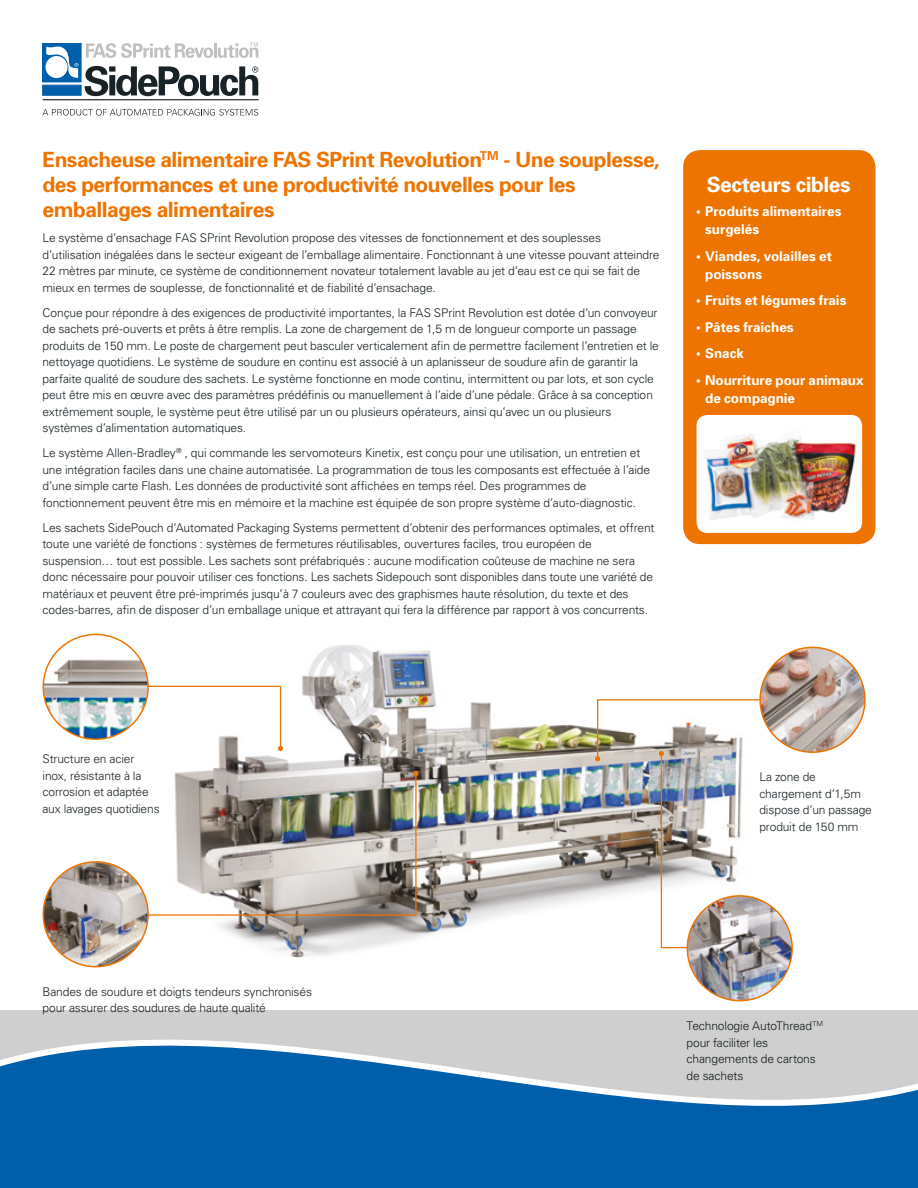
<style>
.page{position:relative;width:918px;height:1188px;background:#fff}
.page>*{position:absolute;margin:0;border:0;box-sizing:border-box;transform-origin:0 0}
.t1{font:700 21px/25.2px "Univers";letter-spacing:-.025em;color:#ee7402}
.t2{font:700 21px "Univers";letter-spacing:-.02em;color:#fff}
.t3{font:700 13.5px/18px "Univers";letter-spacing:-.005em;color:#fff}
.t4{font:300 12px/16.5px "Univers";letter-spacing:-.01em;color:#192226}
</style>
<div class="page">
<img style="left:187px;top:645px;width:577px;height:356px">
<svg style="left:133px;top:685px;width:150px;height:66px"></svg>
<svg style="left:112px;top:772px;width:305px;height:144px"></svg>
<svg style="left:413px;top:771px;width:5px;height:5px"></svg>
<div style="left:683px;top:150px;width:192px;height:394px;background:#ee7402;border-radius:17px"></div>
<div style="left:697px;top:415px;width:165px;height:118px;background:#fff;border-radius:11px"></div>
<img style="left:698px;top:434px;width:163px;height:96px">
<img style="left:43px;top:634px;width:105px;height:105px;border-radius:52px">
<div style="left:43px;top:634px;width:106px;height:106px;border:2px solid #ee7402;border-radius:50%"></div>
<img style="left:43px;top:862px;width:105px;height:105px;border-radius:52px">
<div style="left:43px;top:861px;width:106px;height:106px;border:2px solid #ee7402;border-radius:50%"></div>
<img style="left:595px;top:699px;width:205px;height:250px">
<img style="left:760px;top:647px;width:105px;height:105px;border-radius:52px">
<div style="left:759px;top:647px;width:107px;height:106px;border:2px solid #ee7402;border-radius:50%"></div>
<img style="left:687px;top:896px;width:105px;height:105px;border-radius:52px">
<div style="left:687px;top:895px;width:106px;height:106px;border:2px solid #ee7402;border-radius:50%"></div>
<div style="left:43px;top:44px;width:38px;height:38px;background:#005faa"></div>
<div style="left:43px;top:85px;width:38px;height:10px;background:#005faa;border:1px solid #005faa"></div>
<svg style="left:46px;top:43px;width:32px;height:35px"></svg>
<hr style="left:43px;top:99px;width:216px;height:1px;background:#192226">
<svg style="left:43px;top:109px;width:215px;height:7px"></svg>
<svg style="left:85px;top:66px;width:173px;height:30px"></svg>
<svg style="left:86px;top:43px;width:172px;height:15px"></svg>
<div style="left:0;top:1010px;width:918px;height:178px;background:#cfcfcf"></div>
<svg style="left:0;top:1039px;width:918px;height:149px"></svg>
<h1 class="t1" style="left:43px;top:147px;width:619px">Ensacheuse alimentaire FAS SPrint Revolution<sup>TM</sup> - Une souplesse, des performances et une productivité nouvelles pour les emballages alimentaires</h1>
<p class="t4" style="left:43px;top:230px;width:619px">Le système d’ensachage FAS SPrint Revolution propose des vitesses de fonctionnement et des souplesses d’utilisation inégalées dans le secteur exigeant de l’emballage alimentaire. Fonctionnant à une vitesse pouvant atteindre 22 mètres par minute, ce système de conditionnement novateur totalement lavable au jet d’eau est ce qui se fait de mieux en termes de souplesse, de fonctionnalité et de fiabilité d’ensachage.</p>
<p class="t4" style="left:43px;top:304px;width:618px">Conçue pour répondre à des exigences de productivité importantes, la FAS SPrint Revolution est dotée d’un convoyeur de sachets pré-ouverts et prêts à être remplis. La zone de chargement de 1,5 m de longueur comporte un passage produits de 150 mm. Le poste de chargement peut basculer verticalement afin de permettre facilement l’entretien et le nettoyage quotidiens. Le système de soudure en continu est associé à un aplanisseur de soudure afin de garantir la parfaite qualité de soudure des sachets. Le système fonctionne en mode continu, intermittent ou par lots, et son cycle peut être mis en œuvre avec des paramètres prédéfinis ou manuellement à l’aide d’une pédale. Grâce à sa conception extrêmement souple, le système peut être utilisé par un ou plusieurs opérateurs, ainsi qu’avec un ou plusieurs systèmes d’alimentation automatiques.</p>
<p class="t4" style="left:43px;top:445px;width:609px">Le système Allen-Bradley<sup>®</sup>️, qui commande les servomoteurs Kinetix, est conçu pour une utilisation, un entretien et une intégration faciles dans une chaine automatisée. La programmation de tous les composants est effectuée à l’aide d’une simple carte Flash. Les données de productivité sont affichées en temps réel. Des programmes de fonctionnement peuvent être mis en mémoire et la machine est équipée de son propre système d’auto-diagnostic.</p>
<p class="t4" style="left:43px;top:519px;width:613px">Les sachets SidePouch d’Automated Packaging Systems permettent d’obtenir des performances optimales, et offrent toute une variété de fonctions : systèmes de fermetures réutilisables, ouvertures faciles, trou européen de suspension… tout est possible. Les sachets sont préfabriqués : aucune modification coûteuse de machine ne sera donc nécessaire pour pouvoir utiliser ces fonctions. Les sachets Sidepouch sont disponibles dans toute une variété de matériaux et peuvent être pré-imprimés jusqu’à 7 couleurs avec des graphismes haute résolution, du texte et des codes-barres, afin de disposer d’un emballage unique et attrayant qui fera la différence par rapport à vos concurrents.</p>
<h1 class="t2" style="left:707px;top:171px;width:146px">Secteurs cibles</h1>
<p class="t3" style="left:705px;top:202px;width:138px;text-indent:-9px">• Produits alimentaires surgelés</p>
<p class="t3" style="left:705px;top:247px;width:128px;text-indent:-9px">• Viandes, volailles et poissons</p>
<p class="t3" style="left:696px;top:291px;width:152px">• Fruits et légumes frais</p>
<p class="t3" style="left:696px;top:318px;width:99px">• Pâtes fraiches</p>
<p class="t3" style="left:696px;top:344px;width:49px">• Snack</p>
<p class="t3" style="left:705px;top:371px;width:160px;text-indent:-9px">• Nourriture pour animaux de compagnie</p>
<p class="t4" style="left:43px;top:751px;width:119px">Structure en acier inox, résistante à la corrosion et adaptée aux lavages quotidiens</p>
<p class="t4" style="left:759px;top:769px;width:114px">La zone de chargement d’1,5m dispose d’un passage produit de 150 mm</p>
<p class="t4" style="left:43px;top:983px;width:271px">Bandes de soudure et doigts tendeurs synchronisés pour assurer des soudures de haute qualité</p>
<p class="t4" style="left:687px;top:1018px;width:138px">Technologie AutoThread<sup>TM </sup>pour faciliter les changements de cartons de sachets</p>
</div>
